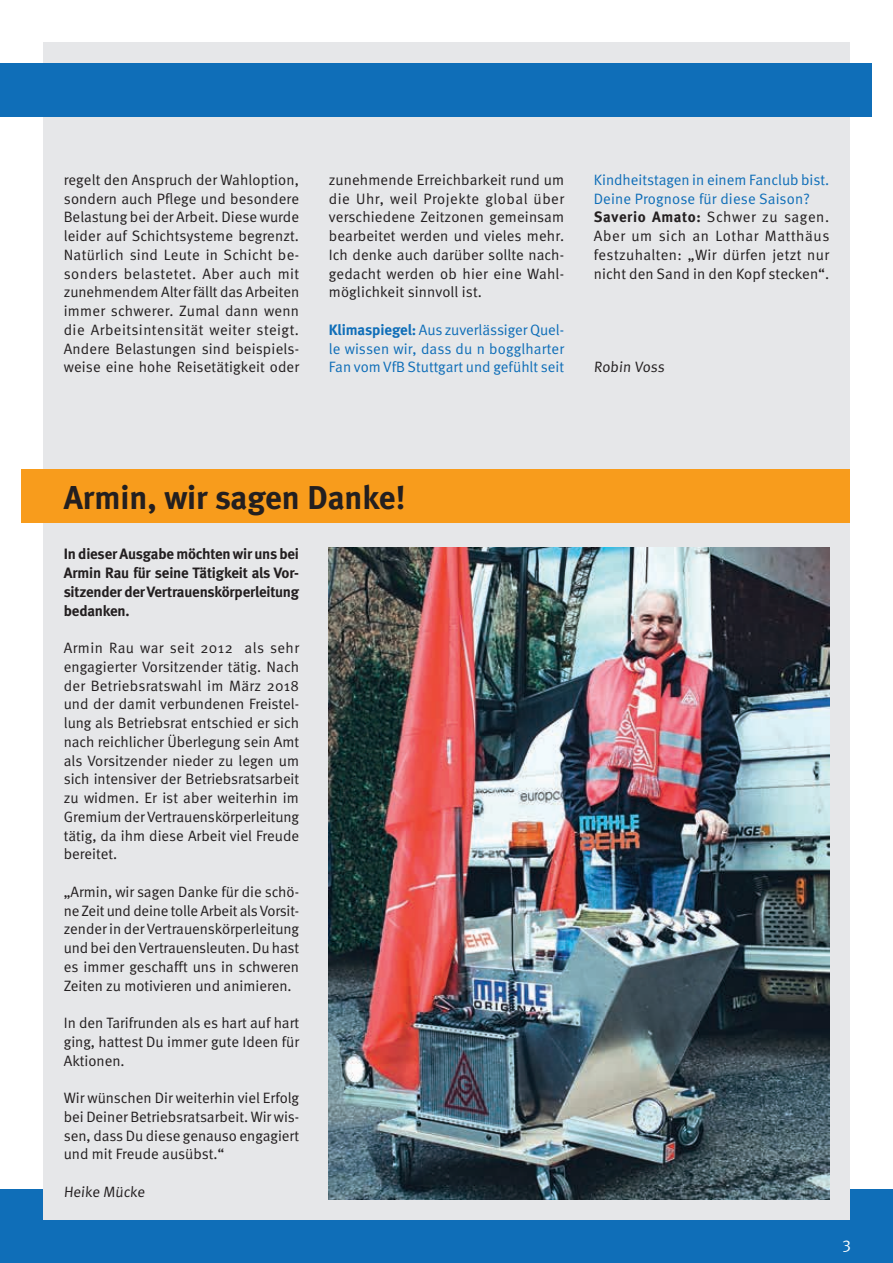
<style>
.page{position:relative;width:893px;height:1263px;background:#fff}
.page>*{position:absolute;margin:0;border:0;box-sizing:border-box;transform-origin:0 0}
.t1{font:700 33px "Meta";color:#231f20}
.t2{font:16.5px "Meta Normal";color:#fff}
.t3{font:15px/18.8px "Meta Normal";color:#231f20;text-align:justify}
.t4{font:700 15px/18.8px "Meta";letter-spacing:-.01em;color:#231f20;text-align:justify}
.t5{font:15px/18.8px "Meta Normal";letter-spacing:.005em;color:#0f6eb8;text-align:justify}
.s1{font-family:"Meta";font-weight:700}
.s2{color:#0f6eb8}
</style>
<div class="page">
<div style="left:0;top:1189px;width:893px;height:74px;background:#0f6eb8"></div>
<div style="left:43px;top:43px;width:807px;height:1177px;background:#e6e7e9"></div>
<div style="left:0;top:64px;width:871px;height:53px;background:#0f6eb8"></div>
<div style="left:22px;top:469px;width:828px;height:53px;background:#f89c1c"></div>
<img style="left:329px;top:548px;width:500px;height:651px">
<p class="t3" style="left:64px;top:170px;width:237px">regelt den Anspruch der Wahloption, sondern auch Pflege und besondere Belastung bei der Arbeit. Diese wurde leider auf Schichtsysteme begrenzt.<br>Natürlich sind Leute in Schicht be&shy;sonders belastetet. Aber auch mit zunehmendem Alter fällt das Arbeiten immer schwerer. Zumal dann wenn die Arbeitsintensität weiter steigt.<br>Andere Belastungen sind beispiels&shy;weise eine hohe Reisetätigkeit oder</p>
<p class="t3" style="left:329px;top:170px;width:237px">zunehmende Erreichbarkeit rund um die Uhr, weil Projekte global über verschiedene Zeitzonen gemeinsam bearbeitet werden und vieles mehr.<br>Ich denke auch darüber sollte nach&shy;gedacht werden ob hier eine Wahl&shy;möglichkeit sinnvoll ist.</p>
<p class="t5" style="left:329px;top:320px;width:237px"><span class="s1">Klimaspiegel:</span> Aus zuverlässiger Quel&shy;le wissen wir, dass du n bogglharter Fan vom VfB Stuttgart und gefühlt seit</p>
<p class="t3" style="left:594px;top:170px;width:237px;text-align:left"><span class="s2">Kindheitstagen in einem Fanclub bist.<br>Deine Prognose für diese Saison?<br></span><span class="s1">Saverio Amato:</span> Schwer zu sagen.<br>Aber um sich an Lothar Matthäus festzuhalten: „Wir dürfen jetzt nur nicht den Sand in den Kopf stecken“.</p>
<p class="t3" style="left:594px;top:358px;width:74px">Robin Voss</p>
<h1 class="t1" style="left:64px;top:478px;width:343px">Armin, wir sagen Danke!</h1>
<p class="t4" style="left:64px;top:545px;width:237px">In dieser Ausgabe möchten wir uns bei Armin Rau für seine Tätigkeit als Vor&shy;sitzender der Vertrauenskörperleitung bedanken.</p>
<p class="t3" style="left:64px;top:638px;width:237px">Armin Rau war seit 2012 als sehr engagierter Vorsitzender tätig. Nach der Betriebsratswahl im März 2018 und der damit verbundenen Freistel&shy;lung als Betriebsrat entschied er sich nach reichlicher Überlegung sein Amt als Vorsitzender nieder zu legen um sich intensiver der Betriebsratsarbeit zu widmen. Er ist aber weiterhin im Gremium der Vertrauenskörperleitung tätig, da ihm diese Arbeit viel Freude bereitet.</p>
<p class="t3" style="left:64px;top:882px;width:237px">„Armin, wir sagen Danke für die schö&shy;ne Zeit und deine tolle Arbeit als Vorsit&shy;zender in der Vertrauenskörperleitung und bei den Vertrauensleuten. Du hast es immer geschafft uns in schweren Zeiten zu motivieren und animieren.</p>
<p class="t3" style="left:64px;top:1013px;width:237px">In den Tarifrunden als es hart auf hart ging, hattest Du immer gute Ideen für Aktionen.</p>
<p class="t3" style="left:64px;top:1088px;width:237px">Wir wünschen Dir weiterhin viel Erfolg bei Deiner Betriebsratsarbeit. Wir wis&shy;sen, dass Du diese genauso engagiert und mit Freude ausübst.“</p>
<p class="t3" style="left:64px;top:1182px;width:84px">Heike Mücke</p>
<p class="t2" style="left:843px;top:1233px;width:10px">3</p>
</div>
